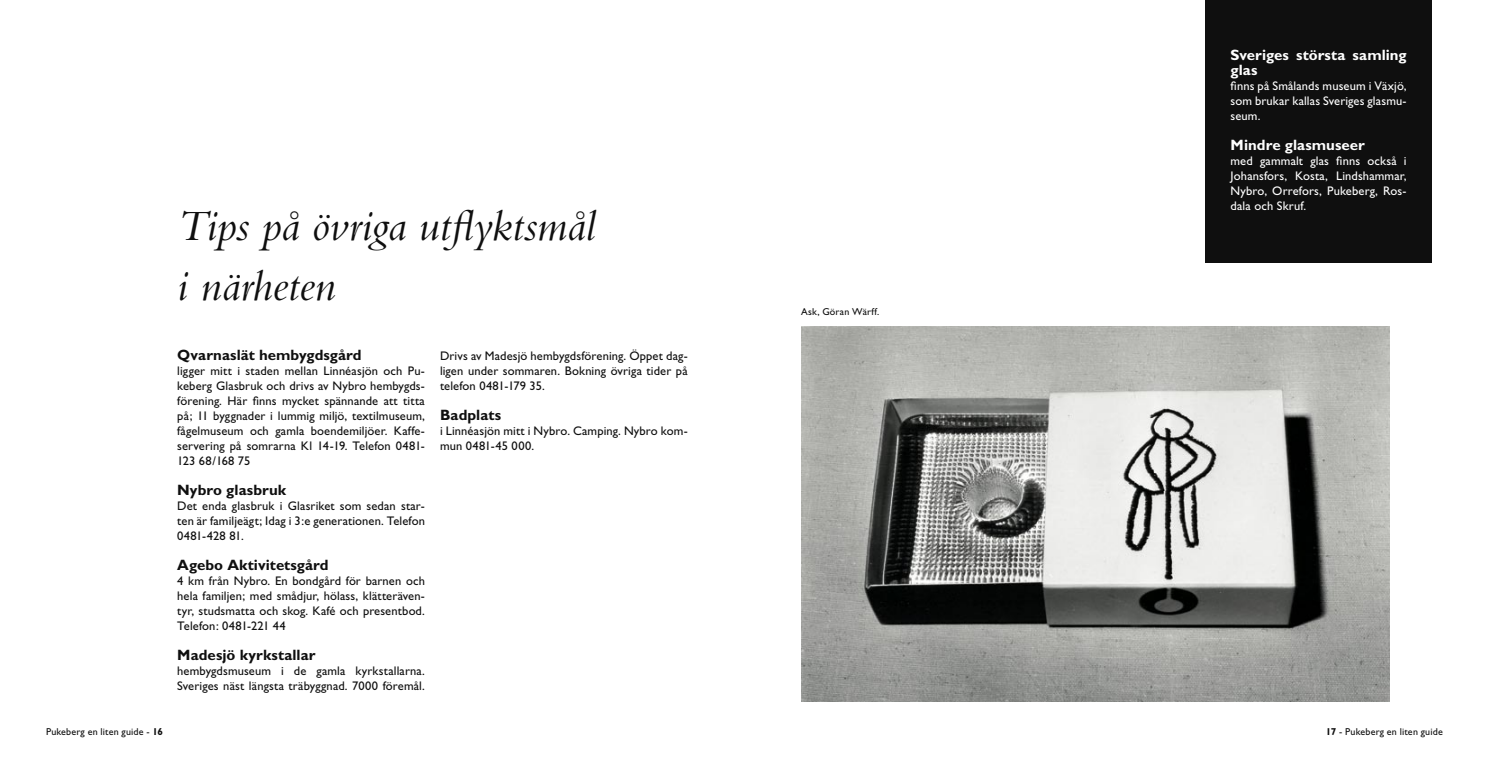
<style>
.page{position:relative;width:1489px;height:780px;background:#fff}
.page>*{position:absolute;margin:0;border:0;box-sizing:border-box;transform-origin:0 0}
.Storrubrik{font:italic 45px "Bembo";letter-spacing:-.005em;color:#0f0f0f}
.Underrubrik{font:700 15px "Gill Sans";letter-spacing:.005em;color:#0f0f0f}
.Faktatext{font:700 15px/15px "Gill Sans";letter-spacing:.005em;color:#fff}
.Faktatext-2{font:12.5px/15px "Gill Sans";letter-spacing:.01em;color:#0f0f0f;text-align:justify}
.Faktatext-3{font:12.5px/15px "Gill Sans";letter-spacing:.01em;color:#fff;text-align:justify}
.Bildtext{font:10px "Gill Sans";letter-spacing:.02em;color:#0f0f0f}
.s1{font-weight:700}
</style>
<div class="page">
<div style="left:1205px;top:0;width:226px;height:262px;background:#0f0f0f"></div>
<img style="left:801px;top:326px;width:588px;height:376px">
<p class="Storrubrik" style="left:177px;top:200px;width:419px">Tips på övriga utflyktsmål</p>
<p class="Storrubrik" style="left:177px;top:260px;width:160px">i närheten</p>
<p class="Underrubrik" style="left:177px;top:346px;width:186px">Qvarnaslät hembygdsgård</p>
<p class="Faktatext-2" style="left:177px;top:363px;width:249px">ligger mitt i staden mellan Linnéasjön och Pu&shy;keberg Glasbruk och drivs av Nybro hembygds&shy;förening. Här finns mycket spännande att titta på; 11 byggnader i lummig miljö, textilmuseum, fågelmuseum och gamla boendemiljöer. Kaffe&shy;servering på somrarna Kl 14-19. Telefon 0481- 123 68/168 75</p>
<p class="Underrubrik" style="left:177px;top:481px;width:110px">Nybro glasbruk</p>
<p class="Faktatext-2" style="left:177px;top:498px;width:249px">Det enda glasbruk i Glasriket som sedan star&shy;ten är familjeägt; Idag i 3:e generationen. Telefon 0481-428 81.</p>
<p class="Underrubrik" style="left:177px;top:556px;width:153px">Agebo Aktivitetsgård</p>
<p class="Faktatext-2" style="left:177px;top:573px;width:249px">4 km från Nybro. En bondgård för barnen och hela familjen; med smådjur, hölass, klätteräven&shy;tyr, studsmatta och skog. Kafé och presentbod.<br>Telefon: 0481-221 44</p>
<p class="Underrubrik" style="left:177px;top:646px;width:140px">Madesjö kyrkstallar</p>
<p class="Faktatext-2" style="left:177px;top:663px;width:249px">hembygdsmuseum i de gamla kyrkstallarna.<br>Sveriges näst längsta träbyggnad. 7000 föremål.</p>
<p class="Faktatext-2" style="left:440px;top:348px;width:249px">Drivs av Madesjö hembygdsförening. Öppet dag&shy;ligen under sommaren. Bokning övriga tider på telefon 0481-179 35.</p>
<p class="Underrubrik" style="left:440px;top:406px;width:63px">Badplats</p>
<p class="Faktatext-2" style="left:440px;top:423px;width:249px">i Linnéasjön mitt i Nybro. Camping. Nybro kom&shy;mun 0481-45 000.</p>
<p class="Bildtext" style="left:801px;top:306px;width:79px">Ask, Göran Wärff.</p>
<p class="Faktatext" style="left:1230px;top:47px;width:177px">Sveriges största samling glas</p>
<p class="Faktatext-3" style="left:1230px;top:78px;width:177px">finns på Smålands museum i Växjö, som brukar kallas Sveriges glasmu&shy;seum.</p>
<p class="Faktatext" style="left:1230px;top:137px;width:136px">Mindre glasmuseer</p>
<p class="Faktatext-3" style="left:1230px;top:153px;width:177px">med gammalt glas finns också i Johansfors, Kosta, Lindshammar, Nybro, Orrefors, Pukeberg, Ros&shy;dala och Skruf.</p>
<p class="Bildtext" style="left:46px;top:726px;width:118px">Pukeberg en liten guide - <span class="s1">16</span></p>
<p class="Bildtext" style="left:1325px;top:726px;width:118px"><span class="s1">17</span> - Pukeberg en liten guide</p>
</div>
